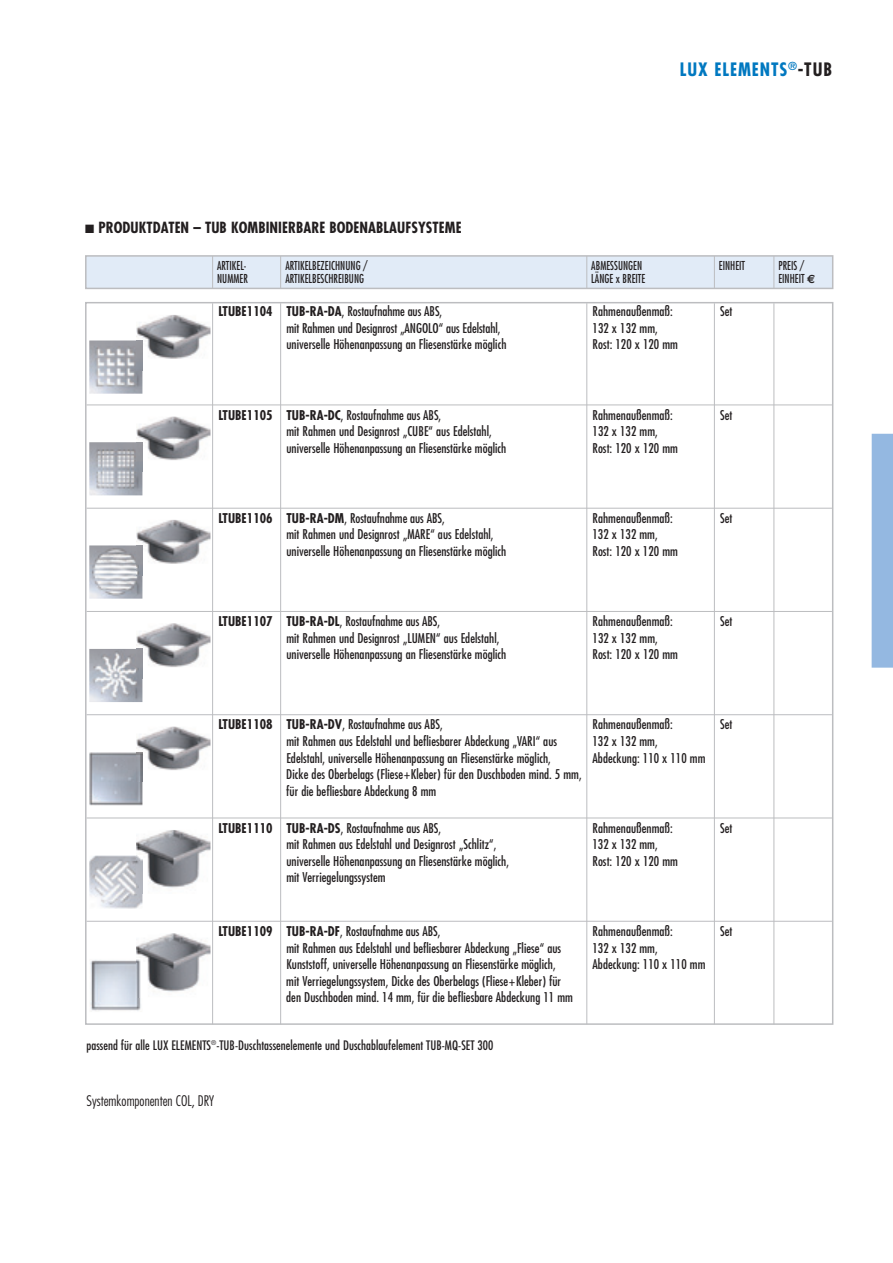
<style>
.page{position:relative;width:893px;height:1263px;background:#fff}
.page>*{position:absolute;margin:0;border:0;box-sizing:border-box;transform-origin:0 0}
.t1{font:700 condensed 18px "Futura";letter-spacing:.05em;color:#0078c0}
.t2{font:700 condensed 15px "Futura";letter-spacing:.005em;color:#231f20}
.t3{font:300 condensed 14.25px "Futura";color:#231f20}
.t4{font:condensed 13.2px/16.5px "Futura";letter-spacing:.005em;color:#231f20}
.t5{font:condensed 12.75px "Futura";letter-spacing:.005em;color:#231f20}
.t6{font:condensed 12px "Futura";letter-spacing:.005em;color:#231f20;scale:.9 1}
.s1{color:#231f20}
.s2{font-family:"Euro Sans";font-weight:700;font-stretch:normal}
.s3{font-weight:700}
</style>
<div class="page">
<div style="left:872px;top:434px;width:21px;height:234px;background:#94b8e1"></div>
<hr style="left:87px;top:405px;width:745px;height:1px;background:#bcbdc0">
<hr style="left:87px;top:508px;width:745px;height:1px;background:#bcbdc0">
<hr style="left:87px;top:611px;width:745px;height:1px;background:#bcbdc0">
<hr style="left:87px;top:714px;width:745px;height:1px;background:#bcbdc0">
<hr style="left:87px;top:818px;width:745px;height:1px;background:#bcbdc0">
<hr style="left:87px;top:921px;width:745px;height:1px;background:#bcbdc0">
<hr style="left:212px;top:303px;width:1px;height:721px;background:#bcbdc0">
<hr style="left:280px;top:303px;width:1px;height:721px;background:#bcbdc0">
<hr style="left:586px;top:303px;width:1px;height:721px;background:#bcbdc0">
<hr style="left:714px;top:303px;width:1px;height:721px;background:#bcbdc0">
<hr style="left:773px;top:303px;width:1px;height:721px;background:#bcbdc0">
<img style="left:136px;top:315px;width:74px;height:55px">
<img style="left:89px;top:340px;width:53px;height:54px">
<img style="left:136px;top:340px;width:6px;height:30px">
<img style="left:136px;top:417px;width:74px;height:55px">
<img style="left:89px;top:442px;width:53px;height:53px">
<img style="left:136px;top:442px;width:6px;height:30px">
<img style="left:136px;top:520px;width:74px;height:55px">
<img style="left:89px;top:545px;width:53px;height:54px">
<img style="left:136px;top:545px;width:6px;height:30px">
<img style="left:136px;top:623px;width:74px;height:55px">
<img style="left:89px;top:649px;width:53px;height:53px">
<img style="left:136px;top:649px;width:6px;height:29px">
<img style="left:136px;top:727px;width:74px;height:55px">
<img style="left:89px;top:752px;width:53px;height:53px">
<img style="left:136px;top:752px;width:6px;height:30px">
<img style="left:136px;top:830px;width:74px;height:64px">
<img style="left:89px;top:855px;width:53px;height:54px">
<img style="left:136px;top:855px;width:6px;height:39px">
<img style="left:136px;top:933px;width:74px;height:59px">
<img style="left:90px;top:960px;width:51px;height:51px">
<img style="left:136px;top:959px;width:6px;height:38px">
<div style="left:87px;top:257px;width:745px;height:31px;background:#e1ebf7"></div>
<div style="left:85px;top:255px;width:748px;height:34px;border:2px solid #bcbdc0"></div>
<hr style="left:280px;top:256px;width:1px;height:32px;background:#bcbdc0">
<hr style="left:212px;top:256px;width:1px;height:32px;background:#bcbdc0">
<hr style="left:714px;top:256px;width:1px;height:32px;background:#bcbdc0">
<hr style="left:773px;top:256px;width:1px;height:32px;background:#bcbdc0">
<hr style="left:586px;top:256px;width:1px;height:32px;background:#bcbdc0">
<p class="t2" style="left:85px;top:221px;width:378px">■ PRODUKTDATEN – TUB KOMBINIERBARE BODENABLAUFSYSTEME</p>
<h1 class="t1" style="left:680px;top:61px;width:154px">LUX ELEMENTS<sup>®</sup><span class="s1">-TUB</span></h1>
<p class="t6" style="left:217px;top:260px;width:34px">ARTIKEL-</p>
<p class="t6" style="left:285px;top:260px;width:93px">ARTIKELBEZEICHNUNG /</p>
<p class="t6" style="left:591px;top:260px;width:58px">ABMESSUNGEN</p>
<p class="t6" style="left:719px;top:260px;width:31px">EINHEIT</p>
<p class="t6" style="left:778px;top:260px;width:30px">PREIS /</p>
<p class="t6" style="left:217px;top:273px;width:36px">NUMMER</p>
<p class="t6" style="left:285px;top:273px;width:89px">ARTIKELBESCHREIBUNG</p>
<p class="t6" style="left:591px;top:273px;width:61px">LÄNGE x BREITE</p>
<p class="t6" style="left:778px;top:273px;width:42px">EINHEIT <span class="s2">€</span></p>
<p class="t4" style="left:218px;top:304px;width:225px"><span class="s3">LTUBE1104 TUB-RA-DA</span>, Rostaufnahme aus ABS,</p>
<p class="t4" style="left:593px;top:304px;width:82px">Rahmenaußenmaß:</p>
<p class="t4" style="left:720px;top:304px;width:14px">Set</p>
<p class="t4" style="left:286px;top:321px;width:215px">mit Rahmen und Designrost „ANGOLO“ aus Edelstahl,</p>
<p class="t4" style="left:593px;top:321px;width:67px">132 x 132 mm,</p>
<p class="t4" style="left:286px;top:337px;width:222px">universelle Höhenanpassung an Fliesenstärke möglich</p>
<p class="t4" style="left:593px;top:337px;width:87px">Rost: 120 x 120 mm</p>
<p class="t4" style="left:218px;top:407px;width:224px"><span class="s3">LTUBE1105 TUB-RA-DC</span>, Rostaufnahme aus ABS,</p>
<p class="t4" style="left:593px;top:407px;width:82px">Rahmenaußenmaß:</p>
<p class="t4" style="left:720px;top:407px;width:14px">Set</p>
<p class="t4" style="left:286px;top:424px;width:207px">mit Rahmen und Designrost „CUBE“ aus Edelstahl,</p>
<p class="t4" style="left:593px;top:424px;width:67px">132 x 132 mm,</p>
<p class="t4" style="left:286px;top:440px;width:222px">universelle Höhenanpassung an Fliesenstärke möglich</p>
<p class="t4" style="left:592px;top:440px;width:87px">Rost: 120 x 120 mm</p>
<p class="t4" style="left:218px;top:511px;width:228px"><span class="s3">LTUBE1106 TUB-RA-DM</span>, Rostaufnahme aus ABS,</p>
<p class="t4" style="left:593px;top:511px;width:82px">Rahmenaußenmaß:</p>
<p class="t4" style="left:720px;top:511px;width:14px">Set</p>
<p class="t4" style="left:286px;top:527px;width:209px">mit Rahmen und Designrost „MARE“ aus Edelstahl,</p>
<p class="t4" style="left:592px;top:527px;width:67px">132 x 132 mm,</p>
<p class="t4" style="left:286px;top:544px;width:222px">universelle Höhenanpassung an Fliesenstärke möglich</p>
<p class="t4" style="left:592px;top:544px;width:87px">Rost: 120 x 120 mm</p>
<p class="t4" style="left:218px;top:614px;width:223px"><span class="s3">LTUBE1107 TUB-RA-DL</span>, Rostaufnahme aus ABS,</p>
<p class="t4" style="left:593px;top:614px;width:82px">Rahmenaußenmaß:</p>
<p class="t4" style="left:720px;top:614px;width:14px">Set</p>
<p class="t4" style="left:286px;top:630px;width:215px">mit Rahmen und Designrost „LUMEN“ aus Edelstahl,</p>
<p class="t4" style="left:592px;top:630px;width:67px">132 x 132 mm,</p>
<p class="t4" style="left:286px;top:647px;width:222px">universelle Höhenanpassung an Fliesenstärke möglich</p>
<p class="t4" style="left:592px;top:647px;width:87px">Rost: 120 x 120 mm</p>
<p class="t4" style="left:218px;top:717px;width:226px"><span class="s3">LTUBE1108 TUB-RA-DV</span>, Rostaufnahme aus ABS,</p>
<p class="t4" style="left:593px;top:717px;width:82px">Rahmenaußenmaß:</p>
<p class="t4" style="left:720px;top:717px;width:14px">Set</p>
<p class="t4" style="left:286px;top:734px;width:272px">mit Rahmen aus Edelstahl und befliesbarer Abdeckung „VARI“ aus</p>
<p class="t4" style="left:592px;top:734px;width:67px">132 x 132 mm,</p>
<p class="t4" style="left:286px;top:750px;width:266px">Edelstahl, universelle Höhenanpassung an Fliesenstärke möglich,</p>
<p class="t4" style="left:592px;top:750px;width:114px">Abdeckung: 110 x 110 mm</p>
<p class="t4" style="left:286px;top:767px;width:297px">Dicke des Oberbelags (Fliese+Kleber) für den Duschboden mind. 5 mm, für die befliesbare Abdeckung 8 mm</p>
<p class="t4" style="left:218px;top:820px;width:224px"><span class="s3">LTUBE1110 TUB-RA-DS</span>, Rostaufnahme aus ABS,</p>
<p class="t4" style="left:593px;top:820px;width:82px">Rahmenaußenmaß:</p>
<p class="t4" style="left:720px;top:820px;width:14px">Set</p>
<p class="t4" style="left:286px;top:837px;width:211px">mit Rahmen aus Edelstahl und Designrost „Schlitz“,</p>
<p class="t4" style="left:592px;top:837px;width:67px">132 x 132 mm,</p>
<p class="t4" style="left:286px;top:853px;width:224px">universelle Höhenanpassung an Fliesenstärke möglich,</p>
<p class="t4" style="left:592px;top:853px;width:87px">Rost: 120 x 120 mm</p>
<p class="t4" style="left:286px;top:870px;width:101px">mit Verriegelungssystem</p>
<p class="t4" style="left:218px;top:924px;width:224px"><span class="s3">LTUBE1109 TUB-RA-DF</span>, Rostaufnahme aus ABS,</p>
<p class="t4" style="left:593px;top:924px;width:82px">Rahmenaußenmaß:</p>
<p class="t4" style="left:720px;top:924px;width:14px">Set</p>
<p class="t4" style="left:286px;top:940px;width:276px">mit Rahmen aus Edelstahl und befliesbarer Abdeckung „Fliese“ aus</p>
<p class="t4" style="left:592px;top:940px;width:67px">132 x 132 mm,</p>
<p class="t4" style="left:286px;top:957px;width:271px">Kunststoff, universelle Höhenanpassung an Fliesenstärke möglich,</p>
<p class="t4" style="left:592px;top:957px;width:114px">Abdeckung: 110 x 110 mm</p>
<p class="t4" style="left:286px;top:973px;width:288px">mit Verriegelungssystem, Dicke des Oberbelags (Fliese+Kleber) für den Duschboden mind. 14 mm, für die befliesbare Abdeckung 11 mm</p>
<p class="t5" style="left:87px;top:1039px;width:408px">passend für alle LUX ELEMENTS<sup>®</sup>-TUB-Duschtassenelemente und Duschablaufelement TUB-MQ-SET 300</p>
<p class="t3" style="left:87px;top:1094px;width:129px">Systemkomponenten COL, DRY</p>
</div>
